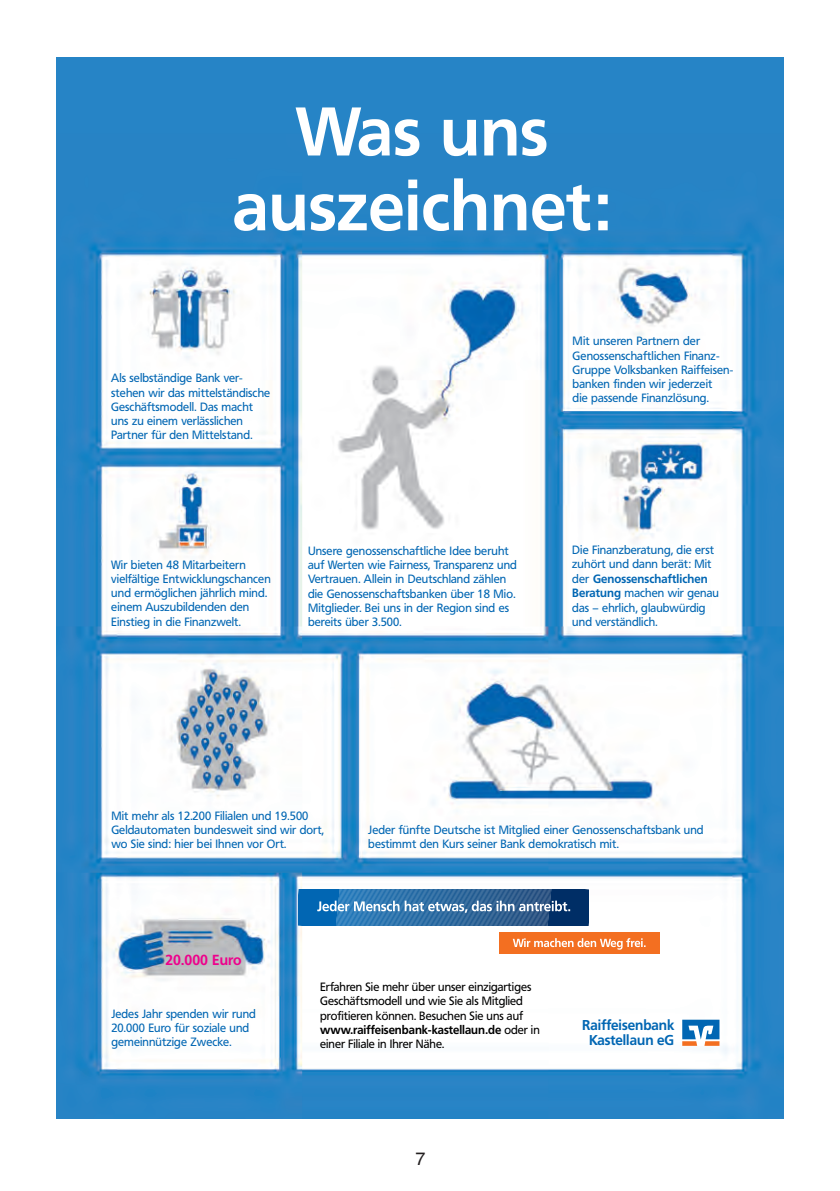
<style>
.page{position:relative;width:840px;height:1191px;background:#fff}
.page>*{position:absolute;margin:0;border:0;box-sizing:border-box;transform-origin:0 0}
.t1{font:68px/74.8px "Frutiger VR Bold+PACDCC";letter-spacing:.005em;color:#fff;text-align:center;scale:.96 1}
.t2{font:18px "Helvetica";color:#231f20}
.t3{font:14.4px "Frutiger VR Bold+PACDCC";letter-spacing:.005em;color:#ed028c;scale:.96 1}
.t4{font:14.2px/15px "Frutiger VR Bold+PACDCC";color:#0166b3;text-align:center;scale:.96 1}
.t5{font:11.8px/14.2px "Frutiger VR Roman+WSUDCB";letter-spacing:.005em;color:#0166b3;scale:.96 1}
.t6{font:11.8px/14.2px "Frutiger VR+PRYXXV";letter-spacing:.005em;color:#0166b3;scale:.96 1}
.t7{font:11.8px/14.2px "Frutiger VR Roman+WSUDCB";color:#000;scale:.96 1}
.t8{font:11.8px "Frutiger VR Bold+PACDCC";color:#000;scale:.96 1}
.t9{font:11.8px "Frutiger VR Bold+PACDCC";letter-spacing:.005em;color:#0166b3;scale:.96 1}
.s1{font-family:"Frutiger VR Roman+WSUDCB"}
.s2{font-family:"Frutiger VR Bold+PACDCC"}
</style>
<div class="page">
<img style="left:57px;top:58px;width:725px;height:1060px">
<svg style="left:681px;top:1019px;width:38px;height:26px"></svg>
<svg style="left:298px;top:889px;width:290px;height:36px"></svg>
<div style="left:498px;top:932px;width:161px;height:22px;background:#f36f21"></div>
<svg style="left:512px;top:938px;width:133px;height:11px"></svg>
<h1 class="t1" style="left:233px;top:100px;width:394px">Was uns auszeichnet:</h1>
<p class="t6" style="left:111px;top:372px;width:167px">Als selbständige Bank ver&shy;stehen wir das mittelständische<br>Geschäftsmodell. Das macht uns zu einem verlässlichen<br>Partner für den Mittelstand.</p>
<p class="t6" style="left:572px;top:335px;width:169px">Mit unseren Partnern der<br>Genossenschaftlichen Finanz-<br>Gruppe Volksbanken Raiffeisen&shy;banken finden wir jederzeit<br>die passende Finanzlösung.</p>
<p class="t6" style="left:111px;top:558px;width:167px">Wir bieten 48 Mitarbeitern vielfältige Entwicklungschancen und ermöglichen jährlich mind. einem Auszubildenden den<br>Einstieg in die Finanzwelt.</p>
<p class="t5" style="left:308px;top:544px;width:219px">Unsere genossenschaftliche Idee beruht auf Werten wie Fairness, Transparenz und Vertrauen. Allein in Deutschland zählen die Genossenschaftsbanken über 18 Mio.<br>Mitglieder. Bei uns in der Region sind es bereits über 3.500.</p>
<p class="t5" style="left:572px;top:544px;width:149px">Die Finanzberatung, die erst zuhört und dann berät: Mit</p>
<p class="t9" style="left:572px;top:574px;width:142px"><span class="s1">der</span> Genossenschaftlichen</p>
<p class="t5" style="left:572px;top:587px;width:154px"><span class="s2">Beratung</span> machen wir genau das – ehrlich, glaubwürdig und verständlich.</p>
<p class="t5" style="left:111px;top:809px;width:223px">Mit mehr als 12.200 Filialen und 19.500<br>Geldautomaten bundesweit sind wir dort, wo Sie sind: hier bei Ihnen vor Ort.</p>
<p class="t3" style="left:165px;top:954px;width:81px">20.000 Euro</p>
<p class="t5" style="left:368px;top:824px;width:350px">Jeder fünfte Deutsche ist Mitglied einer Genossenschaftsbank und bestimmt den Kurs seiner Bank demokratisch mit.</p>
<p class="t5" style="left:111px;top:1007px;width:152px">Jedes Jahr spenden wir rund<br>20.000 Euro für soziale und gemeinnützige Zwecke.</p>
<p class="t7" style="left:320px;top:981px;width:221px">Erfahren Sie mehr über unser einzigartiges<br>Geschäftsmodell und wie Sie als Mitglied profitieren können. Besuchen Sie uns auf</p>
<p class="t8" style="left:320px;top:1025px;width:230px">www.raiffeisenbank-kastellaun.de <span class="s1">oder in</span></p>
<p class="t7" style="left:320px;top:1038px;width:131px">einer Filiale in Ihrer Nähe.</p>
<h2 class="t2" style="left:415px;top:1148px;width:12px">7</h2>
<p class="t4" style="left:582px;top:1019px;width:97px">Raiffeisenbank<br>Kastellaun eG</p>
</div>
